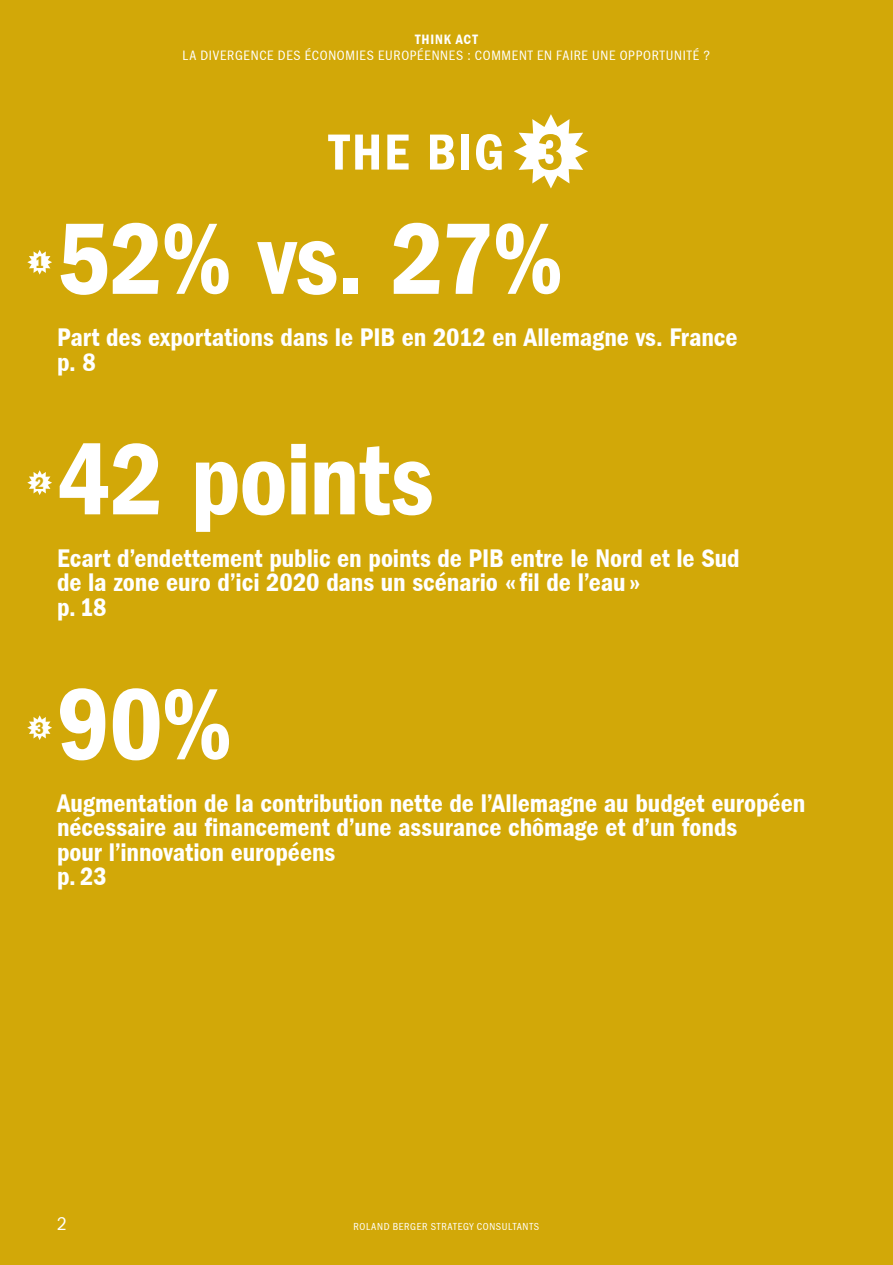
<style>
.page{position:relative;width:893px;height:1265px;background:#d2a808}
.page>*{position:absolute;margin:0;border:0;box-sizing:border-box;transform-origin:0 0}
.TAB_very_big_number{font:600 105px "RB Franklin Cond";letter-spacing:-.015em;color:#fff}
.TAB_section_01{font:600 52.5px "RB Franklin Cond";letter-spacing:.035em;color:#fff}
.TAB_headline_small_0{font:600 26.25px/24.5px "RB Franklin Cond";letter-spacing:-.005em;color:#fff}
.TAB_basics_page_left{font:19.25px "RB Franklin Cond";color:#fff}
.t1{font:600 17.5px "RB Franklin Cond";color:#d2a808}
.TAB_basics_theme_01{font:14px "RB Franklin Cond";letter-spacing:.05em;color:#fff}
.TAB_basics_name_01{font:600 14px "RB Franklin Cond";letter-spacing:.055em;color:#fff}
.TAB_basics_signature{font:10.5px "RB Franklin Cond";letter-spacing:.06em;color:#fff}
.s1{color:#d2a808}
</style>
<div class="page">
<svg style="left:514px;top:114px;width:74px;height:75px"></svg>
<svg style="left:27px;top:250px;width:25px;height:25px"></svg>
<svg style="left:27px;top:470px;width:25px;height:25px"></svg>
<svg style="left:27px;top:715px;width:25px;height:25px"></svg>
<p class="TAB_basics_name_01" style="left:415px;top:31px;width:64px">THINK ACT</p>
<p class="TAB_basics_theme_01" style="left:183px;top:47px;width:529px">LA DIVERGENCE DES ÉCONOMIES EUROPÉENNES : COMMENT EN FAIRE UNE OPPORTUNITÉ ?</p>
<p class="TAB_section_01" style="left:329px;top:122px;width:237px">THE BIG <span class="s1">3</span></p>
<p class="t1" style="left:35px;top:252px;width:10px">1</p>
<p class="TAB_very_big_number" style="left:57px;top:199px;width:507px">52% vs. 27%</p>
<p class="TAB_headline_small_0" style="left:57px;top:326px;width:682px">Part des exportations dans le PIB en 2012 en Allemagne vs. France</p>
<p class="TAB_headline_small_0" style="left:57px;top:350px;width:41px">p. 8</p>
<p class="t1" style="left:35px;top:473px;width:10px">2</p>
<p class="TAB_very_big_number" style="left:57px;top:420px;width:378px">42 points</p>
<p class="TAB_headline_small_0" style="left:57px;top:546px;width:684px">Ecart d’endettement public en points de PIB entre le Nord et le Sud de la zone euro d’ici 2020 dans un scénario « fil de l’eau »</p>
<p class="TAB_headline_small_0" style="left:57px;top:595px;width:51px">p. 18</p>
<p class="t1" style="left:35px;top:718px;width:10px">3</p>
<p class="TAB_very_big_number" style="left:57px;top:665px;width:176px">90%</p>
<p class="TAB_headline_small_0" style="left:57px;top:791px;width:750px">Augmentation de la contribution nette de l’Allemagne au budget européen nécessaire au financement d’une assurance chômage et d’un fonds<br>pour l’innovation européens</p>
<p class="TAB_headline_small_0" style="left:57px;top:865px;width:51px">p. 23</p>
<p class="TAB_basics_page_left" style="left:57px;top:1213px;width:11px">2</p>
<p class="TAB_basics_signature" style="left:354px;top:1221px;width:187px">ROLAND BERGER STRATEGY CONSULTANTS</p>
</div>
